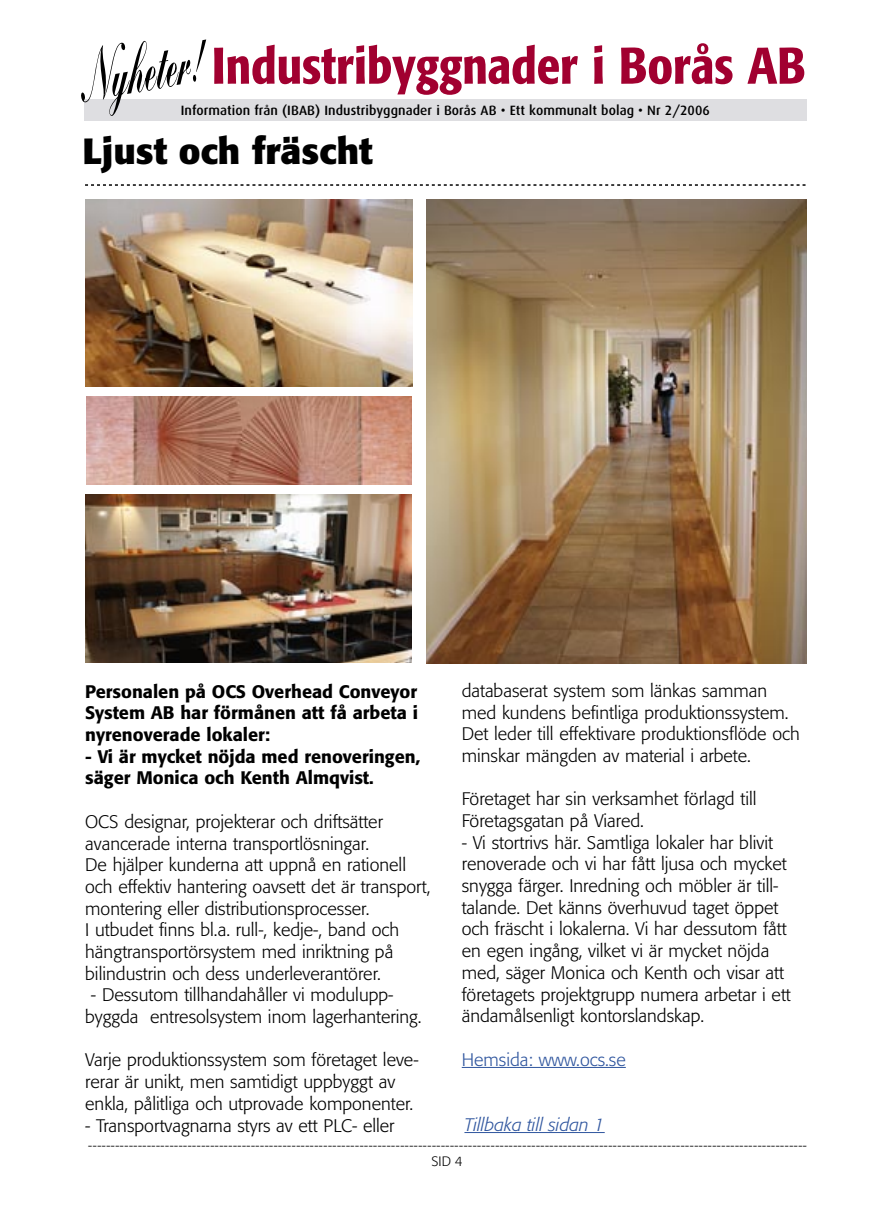
<style>
.page{position:relative;width:893px;height:1212px;background:#fff}
.page>*{position:absolute;margin:0;border:0;box-sizing:border-box;transform-origin:0 0}
.t1{font:700 36px "Formata";color:#000}
.bröd{font:300 18px/21.8px "Formata";color:#000}
.bröd-2{font:500 18px/21.8px "Formata";color:#000}
.bröd-3{font:300 18px "Formata";color:#2f559e}
.t2{font:italic 300 18px "Formata";color:#2f559e}
.t3{font:300 13.5px "Formata";color:#000}
.t4{font:500 13.5px "Dax";letter-spacing:.005em;color:#000}
</style>
<div class="page">
<svg style="left:81px;top:39px;width:723px;height:82px"></svg>
<svg style="left:85px;top:184px;width:720px;height:2px"></svg>
<hr style="left:462px;top:1067px;width:164px;height:1px;background:#2f559e">
<hr style="left:464px;top:1132px;width:141px;height:1px;background:#2f559e">
<img style="left:85px;top:199px;width:327px;height:187px">
<img style="left:427px;top:199px;width:379px;height:465px">
<img style="left:86px;top:397px;width:326px;height:87px">
<img style="left:85px;top:495px;width:327px;height:168px">
<p class="t4" style="left:181px;top:103px;width:530px">Information från (IBAB) Industribyggnader i Borås AB • Ett kommunalt bolag • Nr 2/2006</p>
<p class="t1" style="left:83px;top:129px;width:292px">Ljust och fräscht</p>
<p class="bröd" style="left:462px;top:680px;width:340px">databaserat system som länkas samman med kundens befintliga produktionssystem.<br>Det leder till effektivare produktionsflöde och minskar mängden av material i arbete.</p>
<p class="bröd" style="left:462px;top:788px;width:296px">Företaget har sin verksamhet förlagd till<br>Företagsgatan på Viared.</p>
<p class="bröd" style="left:462px;top:832px;width:331px">- Vi stortrivs här. Samtliga lokaler har blivit renoverade och vi har fått ljusa och mycket snygga färger. Inredning och möbler är till&shy;talande. Det känns överhuvud taget öppet och fräscht i lokalerna. Vi har dessutom fått en egen ingång, vilket vi är mycket nöjda med, säger Monica och Kenth och visar att företagets projektgrupp numera arbetar i ett ändamålsenligt kontorslandskap.</p>
<p class="bröd-3" style="left:462px;top:1049px;width:166px">Hemsida: www.ocs.se</p>
<p class="bröd-2" style="left:85px;top:680px;width:334px">Personalen på OCS Overhead Conveyor<br>System AB har förmånen att få arbeta i</p>
<p class="bröd-2" style="left:85px;top:724px;width:186px">nyrenoverade lokaler:</p>
<p class="bröd-2" style="left:85px;top:745px;width:336px">- Vi är mycket nöjda med renoveringen, säger Monica och Kenth Almqvist.</p>
<p class="bröd" style="left:85px;top:811px;width:299px">OCS designar, projekterar och driftsätter avancerade interna transportlösningar.</p>
<p class="bröd" style="left:85px;top:854px;width:347px">De hjälper kunderna att uppnå en rationell och effektiv hantering oavsett det är transport, montering eller distributionsprocesser.</p>
<p class="bröd" style="left:85px;top:919px;width:315px">I utbudet finns bl.a. rull-, kedje-, band och hängtransportörsystem med inriktning på</p>
<p class="bröd" style="left:85px;top:963px;width:297px">bilindustrin och dess underleverantörer.</p>
<p class="bröd" style="left:85px;top:984px;width:338px;text-indent:6px">- Dessutom tillhandahåller vi modulupp&shy;byggda entresolsystem inom lagerhantering.</p>
<p class="bröd" style="left:85px;top:1049px;width:335px">Varje produktionssystem som företaget leve&shy;rerar är unikt, men samtidigt uppbyggt av enkla, pålitliga och utprovade komponenter.</p>
<p class="bröd" style="left:85px;top:1114px;width:311px">- Transportvagnarna styrs av ett PLC- eller</p>
<p class="t2" style="left:464px;top:1114px;width:142px">Tillbaka till sidan 1</p>
<p class="t3" style="left:88px;top:1137px;width:720px">---------------------------------------------------------------------------------------------------------------------------------------------------------------</p>
<p class="t3" style="left:432px;top:1153px;width:33px">SID 4</p>
</div>
